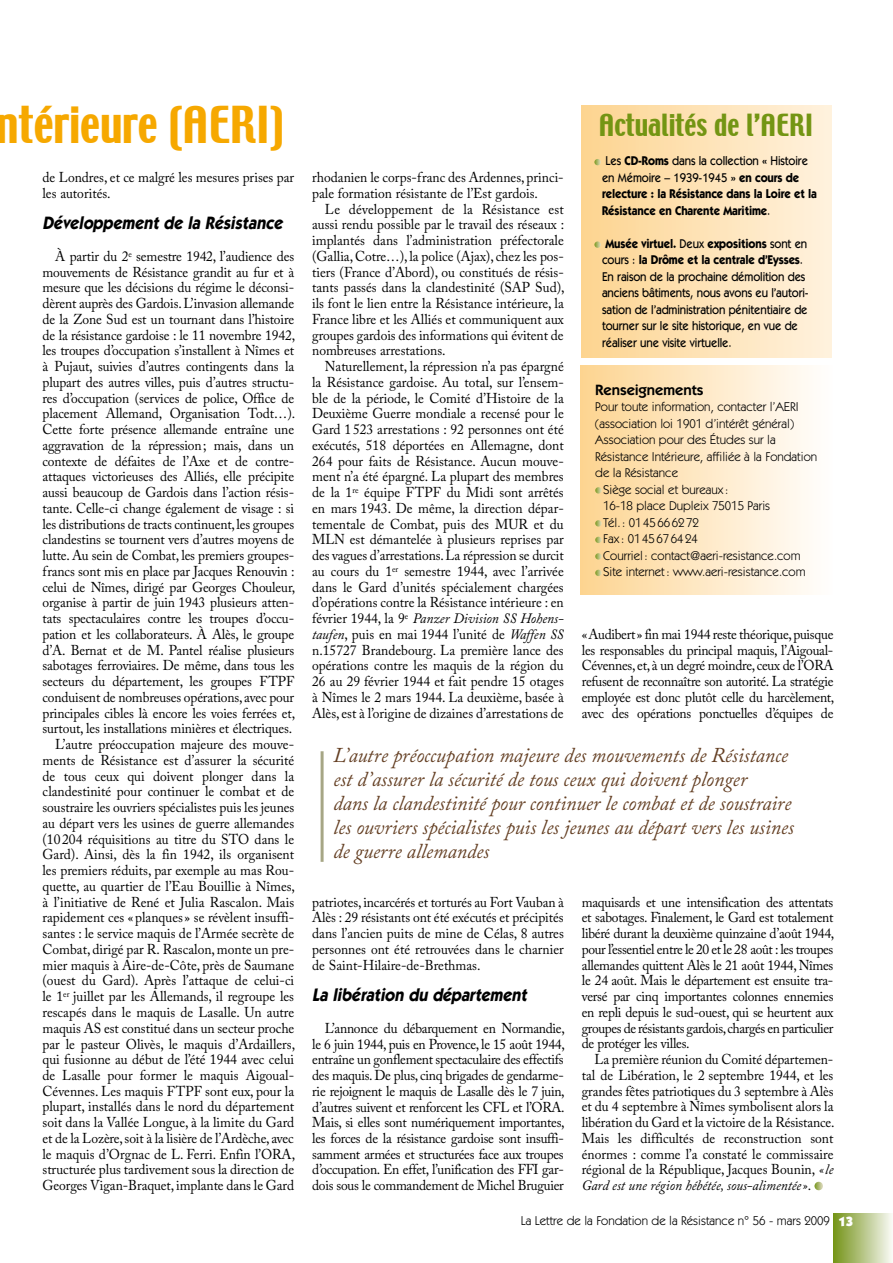
<style>
.page{position:relative;width:893px;height:1263px;background:#fff}
.page>*{position:absolute;margin:0;border:0;box-sizing:border-box;transform-origin:0 0}
.t1{font:45px "Techno";letter-spacing:-.005em;color:#f6a800}
.t2{font:27px "Techno";color:#739513}
.t3{font:italic 21px/24px "Adobe Caslon Pro";color:#643f23;scale:.95 1}
.t4{font:italic 700 18px "ITC Kabel Std";color:#000;scale:.9 1}
.t5{font:600 15px "ITC Kabel Std";color:#000}
.t6{font:14.25px/15.8px "Adobe Caslon Pro";letter-spacing:-.01em;color:#000;text-align:justify;scale:.95 1}
.t7{font:12.75px "ITC Kabel Std";color:#000}
.t8{font:500 12.75px/16.5px "ITC Kabel Std";letter-spacing:-.01em;color:#000;scale:.9 1}
.t9{font:700 12.75px/16.5px "ITC Kabel Std";letter-spacing:-.01em;color:#000;scale:.9 1}
.s1{font-style:italic}
.s2{font-weight:500}
.s3{font-weight:700}
.s4{font-weight:900;font-size:13.5px;color:#fff}
</style>
<div class="page">
<div style="left:833px;top:1214px;width:60px;height:49px;background:linear-gradient(to right,#749317,#f7f8f3)"></div>
<div style="left:581px;top:105px;width:250px;height:252px;background:linear-gradient(to right,#fdd490,#fff2de)"></div>
<div style="left:581px;top:366px;width:251px;height:228px;background:linear-gradient(to right,#fdd491,#fffffe)"></div>
<svg style="left:595px;top:487px;width:7px;height:7px"></svg>
<svg style="left:595px;top:520px;width:7px;height:7px"></svg>
<svg style="left:595px;top:537px;width:7px;height:6px"></svg>
<svg style="left:595px;top:553px;width:7px;height:7px"></svg>
<svg style="left:595px;top:570px;width:7px;height:6px"></svg>
<svg style="left:594px;top:159px;width:7px;height:6px"></svg>
<svg style="left:594px;top:241px;width:7px;height:7px"></svg>
<svg style="left:814px;top:1182px;width:9px;height:8px"></svg>
<hr style="left:321px;top:751px;width:3px;height:111px;background:#a6a685">
<h1 class="t1" style="left:-3px;top:94px;width:289px">ntérieure (AERI)</h1>
<p class="t6" style="left:43px;top:169px;width:266px">de Londres, et ce malgré les mesures prises par les autorités.</p>
<p class="t4" style="left:43px;top:212px;width:272px">Développement de la Résistance</p>
<p class="t6" style="left:43px;top:248px;width:267px;text-align:right">À partir du 2<sup>e</sup> semestre 1942, l’audience des mouvements de Résistance grandit au fur et à mesure que les décisions du régime le déconsi&shy;dèrent auprès des Gardois. L’invasion allemande de la Zone Sud est un tournant dans l’histoire de la résistance gardoise : le 11 novembre 1942, les troupes d’occupation s’installent à Nîmes et à Pujaut, suivies d’autres contingents dans la plupart des autres villes, puis d’autres structu&shy;res d’occupation (services de police, Office de placement Allemand, Organisation Todt…).<br>Cette forte présence allemande entraîne une aggravation de la répression; mais, dans un contexte de défaites de l’Axe et de contre&shy;attaques victorieuses des Alliés, elle précipite aussi beaucoup de Gardois dans l’action résis&shy;tante. Celle-ci change également de visage : si les distributions de tracts continuent, les groupes clandestins se tournent vers d’autres moyens de lutte. Au sein de Combat, les premiers groupes&shy;francs sont mis en place par Jacques Renouvin : celui de Nîmes, dirigé par Georges Chouleur, organise à partir de juin 1943 plusieurs atten&shy;tats spectaculaires contre les troupes d’occu&shy;pation et les collaborateurs. À Alès, le groupe d’A. Bernat et de M. Pantel réalise plusieurs sabotages ferroviaires. De même, dans tous les secteurs du département, les groupes FTPF conduisent de nombreuses opérations, avec pour principales cibles là encore les voies ferrées et, surtout, les installations minières et électriques.<br>L’autre préoccupation majeure des mouve&shy;ments de Résistance est d’assurer la sécurité de tous ceux qui doivent plonger dans la clandestinité pour continuer le combat et de soustraire les ouvriers spécialistes puis les jeunes au départ vers les usines de guerre allemandes (10 204 réquisitions au titre du STO dans le Gard). Ainsi, dès la fin 1942, ils organisent les premiers réduits, par exemple au mas Rou&shy;quette, au quartier de l’Eau Bouillie à Nîmes, à l’initiative de René et Julia Rascalon. Mais rapidement ces «planques » se révèlent insuffi&shy;santes : le service maquis de l’Armée secrète de Combat, dirigé par R. Rascalon, monte un pre&shy;mier maquis à Aire-de-Côte, près de Saumane (ouest du Gard). Après l’attaque de celui-ci le 1<sup>er</sup> juillet par les Allemands, il regroupe les rescapés dans le maquis de Lasalle. Un autre maquis AS est constitué dans un secteur proche par le pasteur Olivès, le maquis d’Ardaillers, qui fusionne au début de l’été 1944 avec celui de Lasalle pour former le maquis Aigoual-Cévennes. Les maquis FTPF sont eux, pour la plupart, installés dans le nord du département soit dans la Vallée Longue, à la limite du Gard et de la Lozère, soit à la lisière de l’Ardèche, avec le maquis d’Orgnac de L. Ferri. Enfin l’ORA, structurée plus tardivement sous la direction de Georges Vigan-Braquet, implante dans le Gard</p>
<p class="t6" style="left:312px;top:169px;width:266px">rhodanien le corps-franc des Ardennes, princi&shy;pale formation résistante de l’Est gardois.</p>
<p class="t6" style="left:312px;top:201px;width:267px;text-indent:13px">Le développement de la Résistance est aussi rendu possible par le travail des réseaux : implantés dans l’administration préfectorale (Gallia, Cotre…), la police (Ajax), chez les pos&shy;tiers (France d’Abord), ou constitués de résis&shy;tants passés dans la clandestinité (SAP Sud), ils font le lien entre la Résistance intérieure, la France libre et les Alliés et communiquent aux groupes gardois des informations qui évitent de nombreuses arrestations.</p>
<p class="t6" style="left:312px;top:358px;width:266px;text-indent:13px">Naturellement, la répression n’a pas épargné la Résistance gardoise. Au total, sur l’ensem&shy;ble de la période, le Comité d’Histoire de la Deuxième Guerre mondiale a recensé pour le Gard 1 523 arrestations : 92 personnes ont été exécutés, 518 déportées en Allemagne, dont 264 pour faits de Résistance. Aucun mouve&shy;ment n’a été épargné. La plupart des membres de la 1<sup>re</sup> équipe FTPF du Midi sont arrêtés en mars 1943. De même, la direction dépar&shy;tementale de Combat, puis des MUR et du MLN est démantelée à plusieurs reprises par des vagues d’arrestations. La répression se durcit au cours du 1<sup>er</sup> semestre 1944, avec l’arrivée dans le Gard d’unités spécialement chargées d’opérations contre la Résistance intérieure : en février 1944, la 9<sup>e</sup> <span class="s1">Panzer Division SS Hohens&shy;taufen</span>, puis en mai 1944 l’unité de <span class="s1">Waffen SS </span>n.15727 Brandebourg. La première lance des opérations contre les maquis de la région du 26 au 29 février 1944 et fait pendre 15 otages à Nîmes le 2 mars 1944. La deuxième, basée à Alès, est à l’origine de dizaines d’arrestations de</p>
<h2 class="t2" style="left:599px;top:107px;width:212px">Actualités de l’AERI</h2>
<p class="t9" style="left:602px;top:153px;width:240px"><span class="s2">Les</span> CD-Roms <span class="s2">dans la collection « Histoire en Mémoire – 1939-1945 »</span> en cours de relecture : la Résistance dans la Loire et la Résistance en Charente Maritime<span class="s2">.</span></p>
<p class="t8" style="left:602px;top:235px;width:231px"><span class="s3">Musée virtuel.</span> Deux <span class="s3">expositions</span> sont en cours : <span class="s3">la Drôme et la centrale d’Eysses</span>.<br>En raison de la prochaine démolition des anciens bâtiments, nous avons eu l’autori&shy;sation de l’administration pénitentiaire de tourner sur le site historique, en vue de réaliser une visite virtuelle.</p>
<p class="t5" style="left:595px;top:381px;width:110px">Renseignements</p>
<p class="t7" style="left:595px;top:399px;width:205px">Pour toute information, contacter l’AERI</p>
<p class="t7" style="left:595px;top:416px;width:200px">(association loi 1901 d’intérêt général)</p>
<p class="t7" style="left:595px;top:432px;width:182px">Association pour des Études sur la</p>
<p class="t7" style="left:595px;top:449px;width:223px">Résistance Intérieure, affiliée à la Fondation</p>
<p class="t7" style="left:595px;top:465px;width:84px">de la Résistance</p>
<p class="t7" style="left:603px;top:482px;width:127px">Siège social et bureaux :</p>
<p class="t7" style="left:603px;top:498px;width:168px">16-18 place Dupleix 75015 Paris</p>
<p class="t7" style="left:603px;top:515px;width:97px">Tél.: 0145666272</p>
<p class="t7" style="left:603px;top:531px;width:96px">Fax : 01 45676424</p>
<p class="t7" style="left:603px;top:548px;width:199px">Courriel: contact@aeri-resistance.com</p>
<p class="t7" style="left:603px;top:564px;width:204px">Site internet: www.aeri-resistance.com</p>
<p class="t6" style="left:582px;top:626px;width:267px">«Audibert» fin mai 1944 reste théorique, puisque les responsables du principal maquis, l’Aigoual-Cévennes, et, à un degré moindre, ceux de l’ORA refusent de reconnaître son autorité. La stratégie employée est donc plutôt celle du harcèlement, avec des opérations ponctuelles d’équipes de</p>
<p class="t3" style="left:333px;top:743px;width:486px">L’autre préoccupation majeure des mouvements de Résistance est d’assurer la sécurité de tous ceux qui doivent plonger<br>dans la clandestinité pour continuer le combat et de soustraire les ouvriers spécialistes puis les jeunes au départ vers les usines de guerre allemandes</p>
<p class="t6" style="left:312px;top:894px;width:267px">patriotes, incarcérés et torturés au Fort Vauban à Alès : 29 résistants ont été exécutés et précipités dans l’ancien puits de mine de Célas, 8 autres personnes ont été retrouvées dans le charnier de Saint-Hilaire-de-Brethmas.</p>
<p class="t4" style="left:312px;top:984px;width:244px">La libération du département</p>
<p class="t6" style="left:312px;top:1020px;width:267px;text-indent:13px">L’annonce du débarquement en Normandie, le 6 juin 1944, puis en Provence, le 15 août 1944, entraîne un gonflement spectaculaire des effectifs des maquis. De plus, cinq brigades de gendarme&shy;rie rejoignent le maquis de Lasalle dès le 7 juin, d’autres suivent et renforcent les CFL et l’ORA.<br>Mais, si elles sont numériquement importantes, les forces de la résistance gardoise sont insuffi&shy;samment armées et structurées face aux troupes d’occupation. En effet, l’unification des FFI gar&shy;dois sous le commandement de Michel Bruguier</p>
<p class="t6" style="left:582px;top:894px;width:267px">maquisards et une intensification des attentats et sabotages. Finalement, le Gard est totalement libéré durant la deuxième quinzaine d’août 1944, pour l’essentiel entre le 20 et le 28 août : les troupes allemandes quittent Alès le 21 août 1944, Nîmes le 24 août. Mais le département est ensuite tra&shy;versé par cinq importantes colonnes ennemies en repli depuis le sud-ouest, qui se heurtent aux groupes de résistants gardois, chargés en particulier de protéger les villes.</p>
<p class="t6" style="left:582px;top:1051px;width:267px;text-indent:13px">La première réunion du Comité départemen&shy;tal de Libération, le 2 septembre 1944, et les grandes fêtes patriotiques du 3 septembre à Alès et du 4 septembre à Nîmes symbolisent alors la libération du Gard et la victoire de la Résistance.<br>Mais les difficultés de reconstruction sont énormes : comme l’a constaté le commissaire régional de la République, Jacques Bounin, <span class="s1">«le Gard est une région hébétée, sous-alimentée»</span>.</p>
<p class="t7" style="left:521px;top:1214px;width:334px">La Lettre de la Fondation de la Résistance n° 56 - mars 2009 <span class="s4">13</span></p>
</div>
